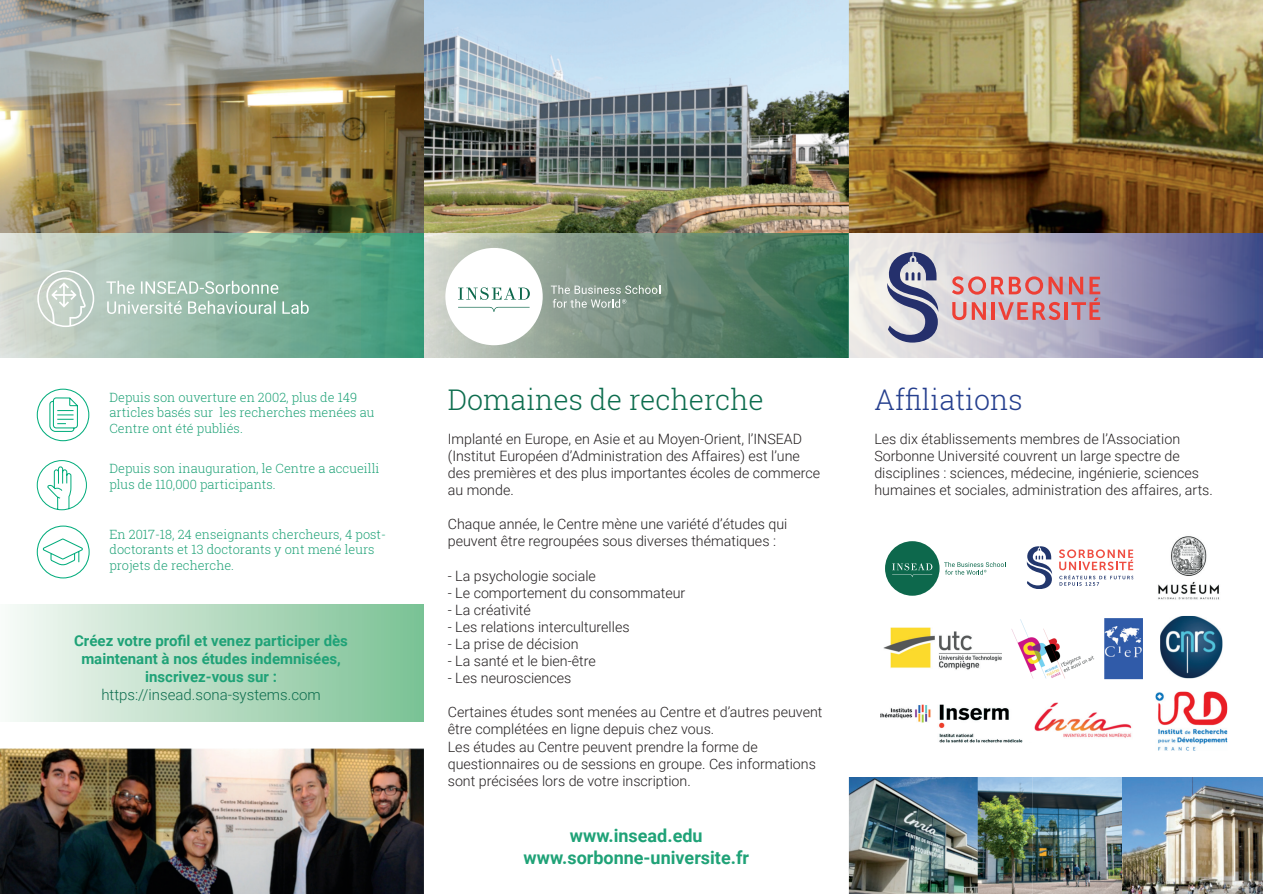
<style>
.page{position:relative;width:1263px;height:894px;background:#fff}
.page>*{position:absolute;margin:0;border:0;box-sizing:border-box;transform-origin:0 0}
.t1{font:300 28.5px "Roboto Slab";color:#0d6d4e}
.t2{font:300 28.5px "Roboto Slab";color:#253f8e}
.t3{font:700 18px/21.6px "Roboto";color:#1fa277;text-align:center}
.t4{font:700 15px/18px "Roboto";color:#1fa277;text-align:center}
.t5{font:300 15px "Roboto";color:#0d6d4e}
.t6{font:300 14.25px/17.1px "Roboto";color:#231f20}
.t7{font:300 12.75px/15.3px "Roboto Slab";color:#1fa277}
</style>
<div class="page">
<img style="left:849px;top:0;width:414px;height:233px">
<img style="left:0;top:0;width:849px;height:233px">
<svg style="left:849px;top:233px;width:414px;height:125px"></svg>
<svg style="left:424px;top:233px;width:425px;height:125px"></svg>
<div style="left:0;top:604px;width:424px;height:117px;background:linear-gradient(to right,#f7f9f6,#7ac193)"></div>
<img style="left:0;top:749px;width:424px;height:145px">
<img style="left:1104px;top:618px;width:39px;height:61px">
<img style="left:1034px;top:702px;width:98px;height:36px">
<img style="left:1155px;top:692px;width:72px;height:59px">
<img style="left:880px;top:705px;width:142px;height:37px">
<img style="left:1160px;top:616px;width:63px;height:63px">
<img style="left:1011px;top:619px;width:83px;height:60px">
<img style="left:883px;top:627px;width:119px;height:43px">
<img style="left:1158px;top:536px;width:61px;height:64px">
<svg style="left:1027px;top:546px;width:26px;height:43px"></svg>
<svg style="left:1059px;top:549px;width:74px;height:37px"></svg>
<svg style="left:37px;top:526px;width:53px;height:52px"></svg>
<svg style="left:37px;top:389px;width:52px;height:52px"></svg>
<svg style="left:37px;top:460px;width:50px;height:50px"></svg>
<svg style="left:887px;top:252px;width:53px;height:91px"></svg>
<svg style="left:952px;top:276px;width:91px;height:19px"></svg>
<svg style="left:1049px;top:277px;width:14px;height:17px"></svg>
<svg style="left:952px;top:302px;width:14px;height:18px"></svg>
<svg style="left:972px;top:302px;width:14px;height:18px"></svg>
<hr style="left:992px;top:302px;width:3px;height:18px;background:#ee3f35">
<svg style="left:998px;top:302px;width:62px;height:18px"></svg>
<hr style="left:1065px;top:302px;width:3px;height:18px;background:#ee3f35">
<svg style="left:1069px;top:277px;width:31px;height:43px"></svg>
<svg style="left:551px;top:285px;width:109px;height:23px"></svg>
<div style="left:445px;top:248px;width:98px;height:97px;background:#fff;border-radius:50%"></div>
<svg style="left:458px;top:307px;width:72px;height:5px"></svg>
<svg style="left:458px;top:287px;width:72px;height:13px"></svg>
<svg style="left:0;top:233px;width:424px;height:125px"></svg>
<svg style="left:37px;top:270px;width:272px;height:57px"></svg>
<img style="left:849px;top:777px;width:129px;height:117px">
<img style="left:1121px;top:777px;width:142px;height:117px">
<img style="left:978px;top:777px;width:143px;height:117px">
<svg style="left:944px;top:562px;width:62px;height:13px"></svg>
<div style="left:885px;top:541px;width:55px;height:55px;background:#0d684c;border-radius:50%"></div>
<svg style="left:892px;top:563px;width:40px;height:14px"></svg>
<svg style="left:1260px;top:0;width:3px;height:4px"></svg>
<p class="t7" style="left:109px;top:389px;width:266px">Depuis son ouverture en 2002, plus de 149 articles basés sur les recherches menées au<br>Centre ont été publiés.</p>
<p class="t7" style="left:109px;top:461px;width:271px">Depuis son inauguration, le Centre a accueilli plus de 110,000 participants.</p>
<p class="t7" style="left:109px;top:526px;width:278px">En 2017-18, 24 enseignants chercheurs, 4 post&shy;doctorants et 13 doctorants y ont mené leurs projets de recherche.</p>
<p class="t4" style="left:74px;top:631px;width:275px">Créez votre profil et venez participer dès maintenant à nos études indemnisées, inscrivez-vous sur :</p>
<p class="t5" style="left:101px;top:684px;width:221px">https://insead.sona-systems.com</p>
<h1 class="t1" style="left:448px;top:380px;width:318px">Domaines de recherche</h1>
<p class="t6" style="left:448px;top:430px;width:374px">Implanté en Europe, en Asie et au Moyen-Orient, l’INSEAD (Institut Européen d’Administration des Affaires) est l’une des premières et des plus importantes écoles de commerce au monde.</p>
<p class="t6" style="left:448px;top:515px;width:341px">Chaque année, le Centre mène une variété d’études qui peuvent être regroupées sous diverses thématiques :</p>
<p class="t6" style="left:448px;top:566px;width:150px">- La psychologie sociale</p>
<p class="t6" style="left:448px;top:584px;width:239px">- Le comportement du consommateur</p>
<p class="t6" style="left:448px;top:601px;width:85px">- La créativité</p>
<p class="t6" style="left:448px;top:618px;width:183px">- Les relations interculturelles</p>
<p class="t6" style="left:448px;top:635px;width:132px">- La prise de décision</p>
<p class="t6" style="left:448px;top:652px;width:150px">- La santé et le bien-être</p>
<p class="t6" style="left:448px;top:669px;width:125px">- Les neurosciences</p>
<p class="t6" style="left:448px;top:703px;width:376px">Certaines études sont menées au Centre et d’autres peuvent être complétées en ligne depuis chez vous.<br>Les études au Centre peuvent prendre la forme de questionnaires ou de sessions en groupe. Ces informations sont précisées lors de votre inscription.</p>
<p class="t3" style="left:524px;top:824px;width:227px">www.insead.edu www.sorbonne-universite.fr</p>
<h1 class="t2" style="left:874px;top:380px;width:150px">Affiliations</h1>
<p class="t6" style="left:874px;top:430px;width:340px">Les dix établissements membres de l’Association Sorbonne Université couvrent un large spectre de disciplines : sciences, médecine, ingénierie, sciences humaines et sociales, administration des affaires, arts.</p>
</div>
